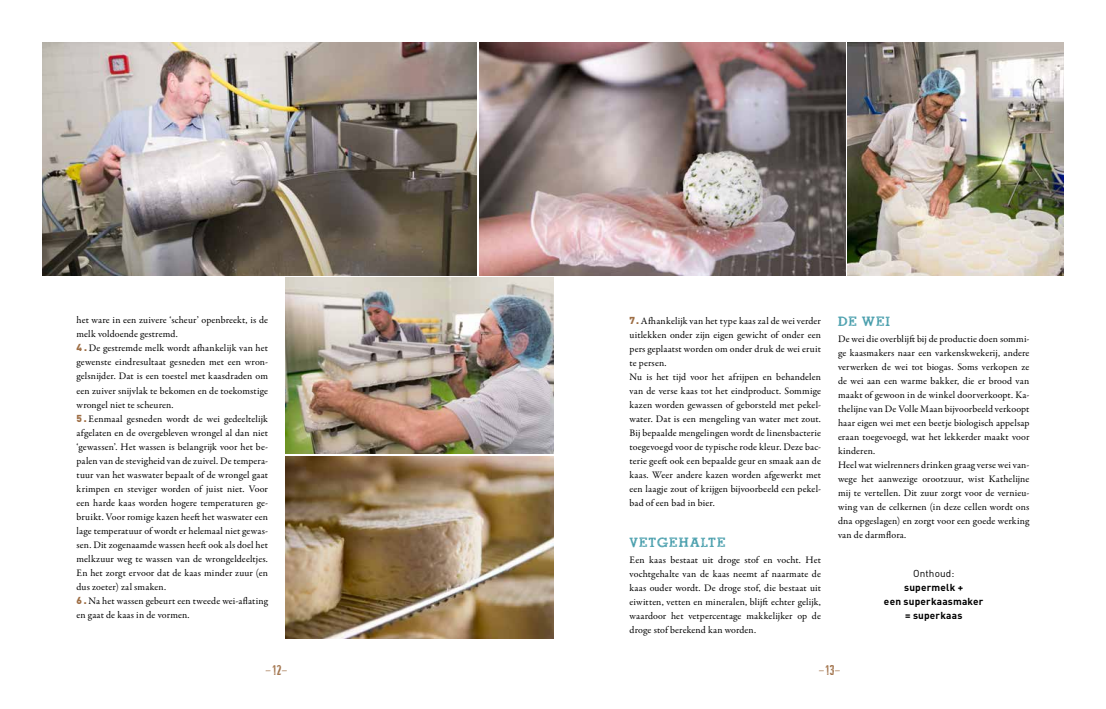
<style>
.page{position:relative;width:1106px;height:709px;background:#fff}
.page>*{position:absolute;margin:0;border:0;box-sizing:border-box;transform-origin:0 0}
.t1{font:17px "ROADMOVIE";letter-spacing:.02em;color:#449caa}
.t2{font:12px "Press Style";color:#9e6e45}
.t3{font:10px/14px "Garamond Premr Pro";letter-spacing:.01em;color:#000}
.t4{font:700 10px/14px "DINOT";letter-spacing:.02em;color:#000;text-align:center}
.t5{font:10px "DINOT";letter-spacing:.015em;color:#000}
.s1{font-family:"DINOT";font-weight:900;color:#9e6e45}
</style>
<div class="page">
<img style="left:43px;top:43px;width:433px;height:232px">
<img style="left:479px;top:43px;width:366px;height:232px">
<img style="left:848px;top:43px;width:215px;height:232px">
<img style="left:285px;top:278px;width:268px;height:176px">
<img style="left:285px;top:456px;width:268px;height:182px">
<p class="t3" style="left:77px;top:313px;width:193px">het ware in een zuivere ‘scheur’ openbreekt, is de melk voldoende gestremd.<br><span class="s1">4 .</span> De gestremde melk wordt afhankelijk van het gewenste eindresultaat gesneden met een wron&shy;gelsnijder. Dat is een toestel met kaasdraden om een zuiver snijvlak te bekomen en de toekomstige wrongel niet te scheuren.<br><span class="s1">5 .</span> Eenmaal gesneden wordt de wei gedeeltelijk afgelaten en de overgebleven wrongel al dan niet ‘gewassen’. Het wassen is belangrijk voor het be&shy;palen van de stevigheid van de zuivel. De tempera&shy;tuur van het waswater bepaalt of de wrongel gaat krimpen en steviger worden of juist niet. Voor een harde kaas worden hogere temperaturen ge&shy;bruikt. Voor romige kazen heeft het waswater een lage temperatuur of wordt er helemaal niet gewas&shy;sen. Dit zogenaamde wassen heeft ook als doel het melkzuur weg te wassen van de wrongeldeeltjes.<br>En het zorgt ervoor dat de kaas minder zuur (en dus zoeter) zal smaken.</p>
<p class="t3" style="left:77px;top:593px;width:193px"><span class="s1">6.</span> Na het wassen gebeurt een tweede wei-aflating en gaat de kaas in de vormen.</p>
<p class="t3" style="left:629px;top:314px;width:193px"><span class="s1">7.</span> Afhankelijk van het type kaas zal de wei verder uitlekken onder zijn eigen gewicht of onder een pers geplaatst worden om onder druk de wei eruit te persen.<br>Nu is het tijd voor het afrijpen en behandelen van de verse kaas tot het eindproduct. Sommige kazen worden gewassen of geborsteld met pekel&shy;water. Dat is een mengeling van water met zout.<br>Bij bepaalde mengelingen wordt de linensbacterie toegevoegd voor de typische rode kleur. Deze bac&shy;terie geeft ook een bepaalde geur en smaak aan de kaas. Weer andere kazen worden afgewerkt met een laagje zout of krijgen bijvoorbeeld een pekel&shy;bad of een bad in bier.</p>
<h1 class="t1" style="left:629px;top:533px;width:98px">Vetgehalte</h1>
<p class="t3" style="left:629px;top:553px;width:193px;text-align:justify">Een kaas bestaat uit droge stof en vocht. Het vochtgehalte van de kaas neemt af naarmate de kaas ouder wordt. De droge stof, die bestaat uit eiwitten, vetten en mineralen, blijft echter gelijk, waardoor het vetpercentage makkelijker op de droge stof berekend kan worden.</p>
<h1 class="t1" style="left:838px;top:312px;width:55px">De wei</h1>
<p class="t3" style="left:838px;top:332px;width:193px">De wei die overblijft bij de productie doen sommi&shy;ge kaasmakers naar een varkenskwekerij, andere verwerken de wei tot biogas. Soms verkopen ze de wei aan een warme bakker, die er brood van maakt of gewoon in de winkel doorverkoopt. Ka&shy;thelijne van De Volle Maan bijvoorbeeld verkoopt haar eigen wei met een beetje biologisch appelsap eraan toegevoegd, wat het lekkerder maakt voor kinderen.<br>Heel wat wielrenners drinken graag verse wei van&shy;wege het aanwezige orootzuur, wist Kathelijne mij te vertellen. Dit zuur zorgt voor de vernieu&shy;wing van de celkernen (in deze cellen wordt ons dna opgeslagen) en zorgt voor een goede werking van de darmflora.</p>
<p class="t5" style="left:913px;top:567px;width:43px">Onthoud:</p>
<p class="t4" style="left:884px;top:580px;width:101px">supermelk +<br>een superkaasmaker = superkaas</p>
<p class="t2" style="left:266px;top:666px;width:23px">¯<sup>12</sup>¯</p>
<p class="t2" style="left:818px;top:666px;width:23px">¯<sup>13</sup>¯</p>
</div>
